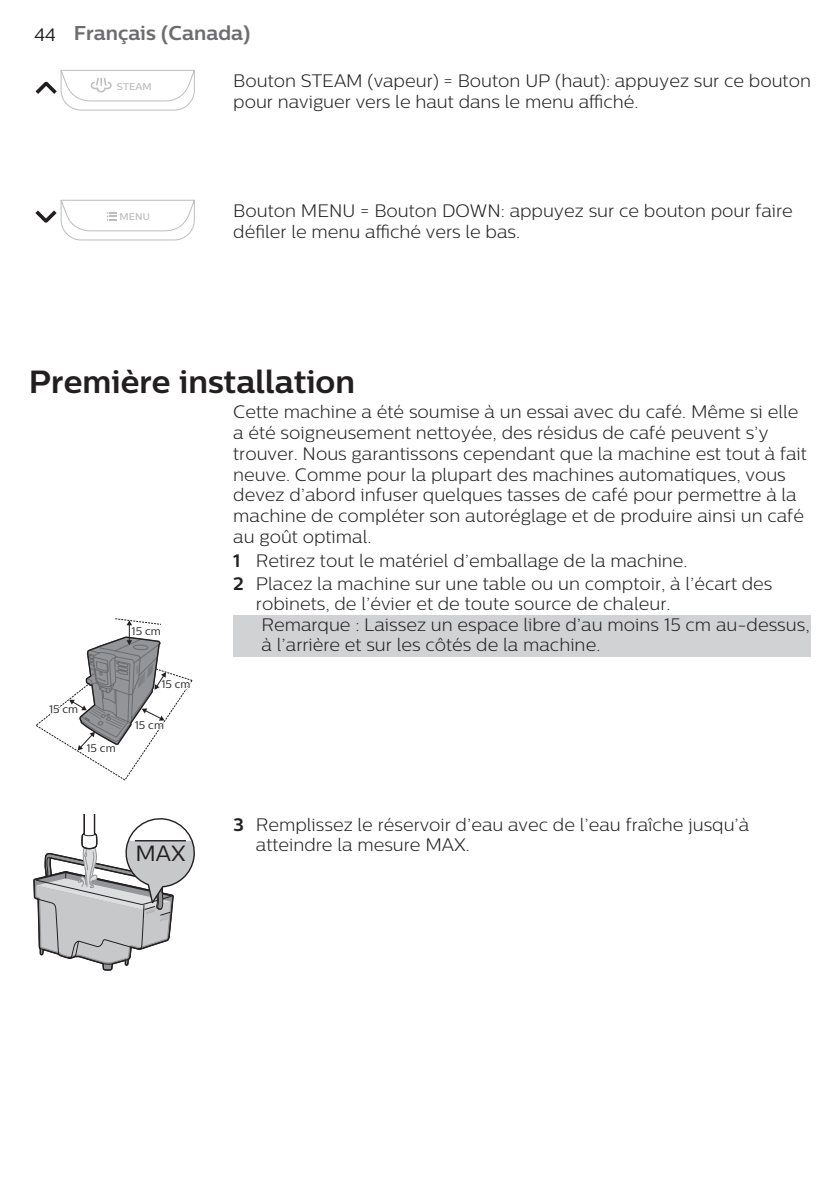
<style>
.page{position:relative;width:840px;height:1191px;background:#fff}
.page>*{position:absolute;margin:0;border:0;box-sizing:border-box;transform-origin:0 0}
.t1{font:700 32px "Centrale Sans";color:#231f20}
.t2{font:22px "Centrale Sans";color:#231f20}
.t3{font:700 20px "Centrale Sans";color:#6c6d70}
.t4{font:300 18px/20.8px "Centrale Sans";color:#231f20}
.t5{font:11px "Centrale Sans";color:#231f20}
.t6{font:500 9.8px "Centrale Sans";color:#bcbdc0}
.s1{font-weight:400;font-size:18px;color:#231f20}
.s2{font-weight:700}
</style>
<div class="page">
<div style="left:233px;top:615px;width:577px;height:41px;background:#d1d2d4"></div>
<svg style="left:36px;top:70px;width:159px;height:41px"></svg>
<svg style="left:35px;top:199px;width:160px;height:42px"></svg>
<svg style="left:36px;top:618px;width:157px;height:162px"></svg>
<svg style="left:33px;top:814px;width:162px;height:157px"></svg>
<p class="t3" style="left:34px;top:21px;width:218px"><span class="s1">44</span> Français (Canada)</p>
<p class="t6" style="left:117px;top:80px;width:36px">STEAM</p>
<p class="t6" style="left:120px;top:210px;width:32px">MENU</p>
<p class="t4" style="left:233px;top:70px;width:579px">Bouton STEAM (vapeur) = Bouton UP (haut): appuyez sur ce bouton pour naviguer vers le haut dans le menu affiché.</p>
<p class="t4" style="left:233px;top:200px;width:560px">Bouton MENU = Bouton DOWN: appuyez sur ce bouton pour faire défiler le menu affiché vers le bas.</p>
<h1 class="t1" style="left:29px;top:363px;width:327px">Première installation</h1>
<p class="t4" style="left:233px;top:401px;width:575px">Cette machine a été soumise à un essai avec du café. Même si elle a été soigneusement nettoyée, des résidus de café peuvent s’y trouver. Nous garantissons cependant que la machine est tout à fait neuve. Comme pour la plupart des machines automatiques, vous devez d’abord infuser quelques tasses de café pour permettre à la machine de compléter son autoréglage et de produire ainsi un café au goût optimal.</p>
<p class="t4" style="left:233px;top:548px;width:540px;line-height:23.6px"><span class="s2">1</span> Retirez tout le matériel d’emballage de la machine.<br><span class="s2">2</span> Placez la machine sur une table ou un comptoir, à l’écart des</p>
<p class="t4" style="left:261px;top:592px;width:549px;line-height:21.6px;text-indent:-6px">robinets, de l’évier et de toute source de chaleur.<br>Remarque : Laissez un espace libre d’au moins 15 cm au-dessus,</p>
<p class="t4" style="left:261px;top:634px;width:340px">à l’arrière et sur les côtés de la machine.</p>
<p class="t5" style="left:131px;top:625px;width:31px">15 cm</p>
<p class="t5" style="left:49px;top:702px;width:31px">15 cm</p>
<p class="t5" style="left:86px;top:742px;width:31px">15 cm</p>
<p class="t5" style="left:161px;top:678px;width:31px">15 cm</p>
<p class="t5" style="left:135px;top:718px;width:31px">15 cm</p>
<p class="t2" style="left:135px;top:840px;width:52px">MAX</p>
<p class="t4" style="left:256px;top:815px;width:494px;line-height:19.6px;text-indent:-23px"><span class="s2">3</span> Remplissez le réservoir d’eau avec de l’eau fraîche jusqu’à atteindre la mesure MAX.</p>
</div>
